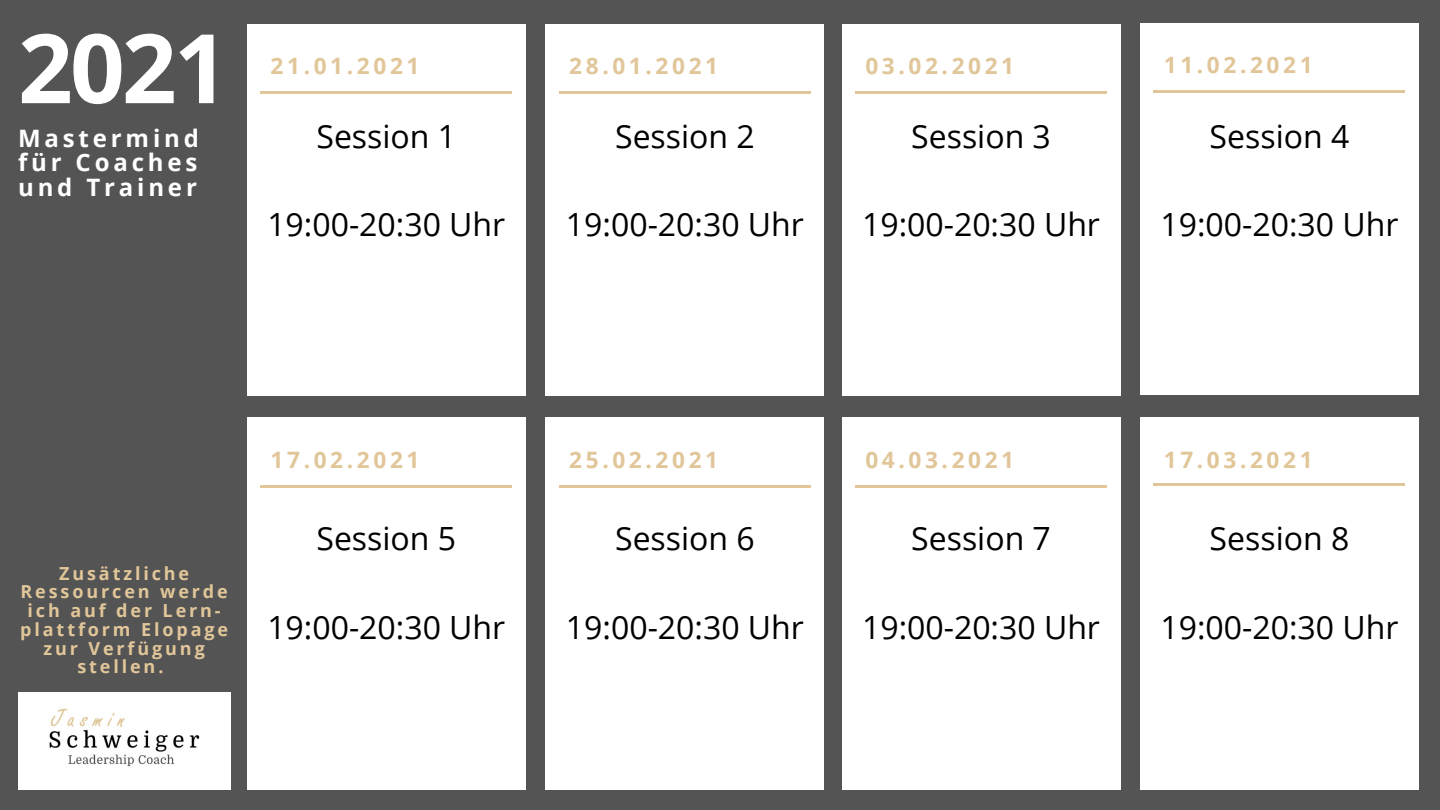
<style>
.page{position:relative;width:1440px;height:810px;background:#545454}
.page>*{position:absolute;margin:0;border:0;box-sizing:border-box;transform-origin:0 0}
.t1{font:700 96px "Open Sans";color:#fff}
.t2{font:32px "Open Sans";color:#000}
.t3{font:700 24px/24.8px "Open Sans";letter-spacing:.16em;color:#fff;text-align:justify}
.t4{font:700 22.6px "Open Sans";letter-spacing:.16em;color:#e1c699}
.t5{font:700 18px/18.8px "Open Sans";letter-spacing:.16em;color:#e1c699;text-align:center}
</style>
<div class="page">
<div style="left:247px;top:418px;width:279px;height:372px;background:#fff"></div>
<hr style="left:261px;top:486px;width:251px;height:2px;background:#e1c699">
<div style="left:545px;top:418px;width:279px;height:372px;background:#fff"></div>
<hr style="left:559px;top:486px;width:251px;height:2px;background:#e1c699">
<div style="left:842px;top:418px;width:279px;height:372px;background:#fff"></div>
<hr style="left:855px;top:486px;width:252px;height:2px;background:#e1c699">
<div style="left:1140px;top:418px;width:279px;height:372px;background:#fff"></div>
<div style="left:247px;top:24px;width:279px;height:372px;background:#fff"></div>
<div style="left:545px;top:24px;width:279px;height:372px;background:#fff"></div>
<hr style="left:559px;top:91px;width:251px;height:3px;background:#e1c699">
<div style="left:842px;top:24px;width:279px;height:372px;background:#fff"></div>
<hr style="left:855px;top:91px;width:252px;height:3px;background:#e1c699">
<div style="left:1140px;top:23px;width:279px;height:372px;background:#fff"></div>
<hr style="left:1154px;top:90px;width:251px;height:3px;background:#e1c699">
<hr style="left:261px;top:91px;width:251px;height:3px;background:#e1c699">
<img style="left:18px;top:693px;width:212px;height:97px">
<hr style="left:1154px;top:483px;width:251px;height:2px;background:#e1c699">
<p class="t1" style="left:18px;top:1px;width:212px">2021</p>
<p class="t3" style="left:18px;top:125px;width:182px">Mastermind für Coaches und Trainer</p>
<p class="t4" style="left:271px;top:49px;width:150px">21.01.2021</p>
<p class="t4" style="left:569px;top:49px;width:150px">28.01.2021</p>
<p class="t4" style="left:865px;top:49px;width:150px">03.02.2021</p>
<p class="t4" style="left:1164px;top:49px;width:150px">11.02.2021</p>
<p class="t2" style="left:316px;top:114px;width:141px">Session 1</p>
<p class="t2" style="left:267px;top:202px;width:239px">19:00-20:30 Uhr</p>
<p class="t2" style="left:615px;top:114px;width:141px">Session 2</p>
<p class="t2" style="left:566px;top:202px;width:239px">19:00-20:30 Uhr</p>
<p class="t2" style="left:911px;top:114px;width:141px">Session 3</p>
<p class="t2" style="left:862px;top:202px;width:239px">19:00-20:30 Uhr</p>
<p class="t2" style="left:1210px;top:114px;width:141px">Session 4</p>
<p class="t2" style="left:1161px;top:202px;width:239px">19:00-20:30 Uhr</p>
<p class="t5" style="left:20px;top:563px;width:209px">Zusätzliche<br>Ressourcen werde ich auf der Lern&shy;plattform Elopage zur Verfügung stellen.</p>
<p class="t4" style="left:271px;top:444px;width:150px">17.02.2021</p>
<p class="t4" style="left:569px;top:444px;width:150px">25.02.2021</p>
<p class="t4" style="left:865px;top:444px;width:150px">04.03.2021</p>
<p class="t4" style="left:1164px;top:444px;width:150px">17.03.2021</p>
<p class="t2" style="left:316px;top:516px;width:141px">Session 5</p>
<p class="t2" style="left:267px;top:604px;width:239px">19:00-20:30 Uhr</p>
<p class="t2" style="left:615px;top:516px;width:141px">Session 6</p>
<p class="t2" style="left:566px;top:605px;width:239px">19:00-20:30 Uhr</p>
<p class="t2" style="left:911px;top:516px;width:141px">Session 7</p>
<p class="t2" style="left:862px;top:605px;width:239px">19:00-20:30 Uhr</p>
<p class="t2" style="left:1210px;top:516px;width:141px">Session 8</p>
<p class="t2" style="left:1161px;top:605px;width:239px">19:00-20:30 Uhr</p>
</div>
